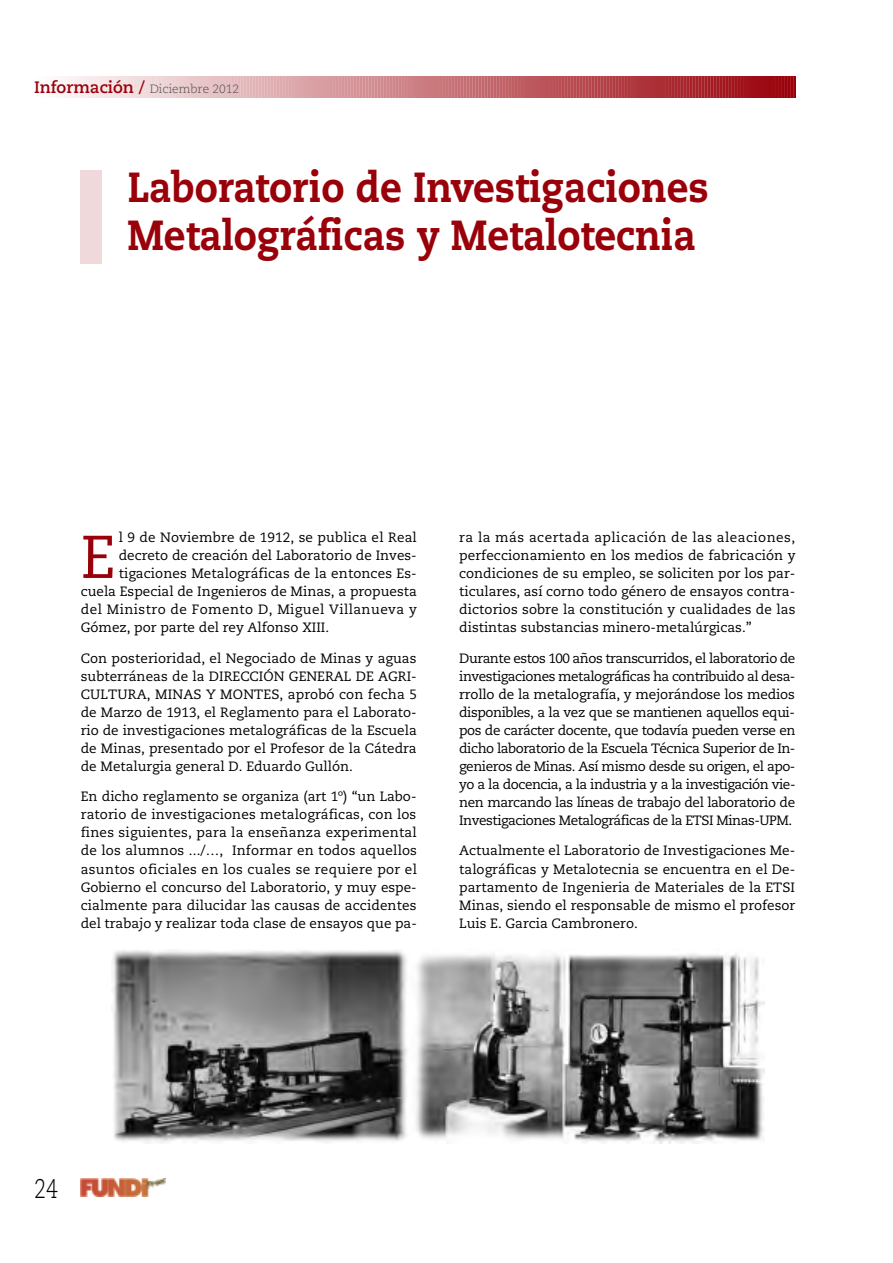
<style>
.page{position:relative;width:893px;height:1263px;background:#fff}
.page>*{position:absolute;margin:0;border:0;box-sizing:border-box;transform-origin:0 0}
.t1{font:60.3px "Caecilia";color:#990009}
.t2{font:800 42px/48px "Caecilia";color:#990009;scale:.9 1}
.t3{font:300 27px "Caecilia";color:#000;scale:.8 1}
.t4{font:13.5px/18px "Caecilia";color:#000;text-align:justify}
.t5{font:13.5px "Caecilia";letter-spacing:.035em;color:#000}
.t6{font:300 12px "Caecilia";color:#4d4d4d}
.s1{font-weight:700;font-size:16.5px;color:#990009}
</style>
<div class="page">
<svg style="left:65px;top:77px;width:731px;height:21px;background:#cb7d82"></svg>
<img style="left:81px;top:1178px;width:85px;height:18px">
<div style="left:81px;top:170px;width:21px;height:94px;background:#f0d9da"></div>
<img style="left:111px;top:950px;width:654px;height:193px">
<p class="t6" style="left:34px;top:84px;width:207px"><span class="s1">Información /</span> Diciembre 2012</p>
<p class="t2" style="left:128px;top:167px;width:647px">Laboratorio de Investigaciones<br>Metalográficas y Metalotecnia</p>
<p class="t1" style="left:81px;top:532px;width:36px">E</p>
<p class="t4" style="left:119px;top:529px;width:300px">l 9 de Noviembre de 1912, se publica el Real</p>
<p class="t4" style="left:119px;top:547px;width:300px">decreto de creación del Laboratorio de Inves-</p>
<p class="t4" style="left:119px;top:565px;width:300px">tigaciones Metalográficas de la entonces Es-</p>
<p class="t4" style="left:81px;top:583px;width:337px">cuela Especial de Ingenieros de Minas, a propuesta</p>
<p class="t5" style="left:81px;top:603px;width:337px">del Ministro de Fomento D, Miguel Villanueva y</p>
<p class="t4" style="left:81px;top:619px;width:250px">Gómez, por parte del rey Alfonso XIII.</p>
<p class="t4" style="left:81px;top:650px;width:338px">Con posterioridad, el Negociado de Minas y aguas subterráneas de la DIRECCIÓN GENERAL DE AGRI-CULTURA, MINAS Y MONTES, aprobó con fecha 5 de Marzo de 1913, el Reglamento para el Laborato&shy;rio de investigaciones metalográficas de la Escuela de Minas, presentado por el Profesor de la Cátedra de Metalurgia general D. Eduardo Gullón.</p>
<p class="t4" style="left:81px;top:789px;width:338px">En dicho reglamento se organiza (art 1º) “un Labo&shy;ratorio de investigaciones metalográficas, con los fines siguientes, para la enseñanza experimental de los alumnos .../…, Informar en todos aquellos asuntos oficiales en los cuales se requiere por el Gobierno el concurso del Laboratorio, y muy espe&shy;cialmente para dilucidar las causas de accidentes del trabajo y realizar toda clase de ensayos que pa-</p>
<p class="t4" style="left:459px;top:529px;width:338px">ra la más acertada aplicación de las aleaciones, perfeccionamiento en los medios de fabricación y condiciones de su empleo, se soliciten por los par&shy;ticulares, así corno todo género de ensayos contra&shy;dictorios sobre la constitución y cualidades de las distintas substancias minero-metalúrgicas.”</p>
<p class="t4" style="left:459px;top:650px;width:338px">Durante estos 100 años transcurridos, el laboratorio de investigaciones metalográficas ha contribuido al desa&shy;rrollo de la metalografía, y mejorándose los medios disponibles, a la vez que se mantienen aquellos equi&shy;pos de carácter docente, que todavía pueden verse en dicho laboratorio de la Escuela Técnica Superior de In&shy;genieros de Minas. Así mismo desde su origen, el apo&shy;yo a la docencia, a la industria y a la investigación vie&shy;nen marcando las líneas de trabajo del laboratorio de Investigaciones Metalográficas de la ETSI Minas-UPM.</p>
<p class="t4" style="left:459px;top:843px;width:338px">Actualmente el Laboratorio de Investigaciones Me&shy;talográficas y Metalotecnia se encuentra en el De&shy;partamento de Ingenieria de Materiales de la ETSI Minas, siendo el responsable de mismo el profesor Luis E. Garcia Cambronero.</p>
<p class="t3" style="left:34px;top:1177px;width:32px">24</p>
</div>
